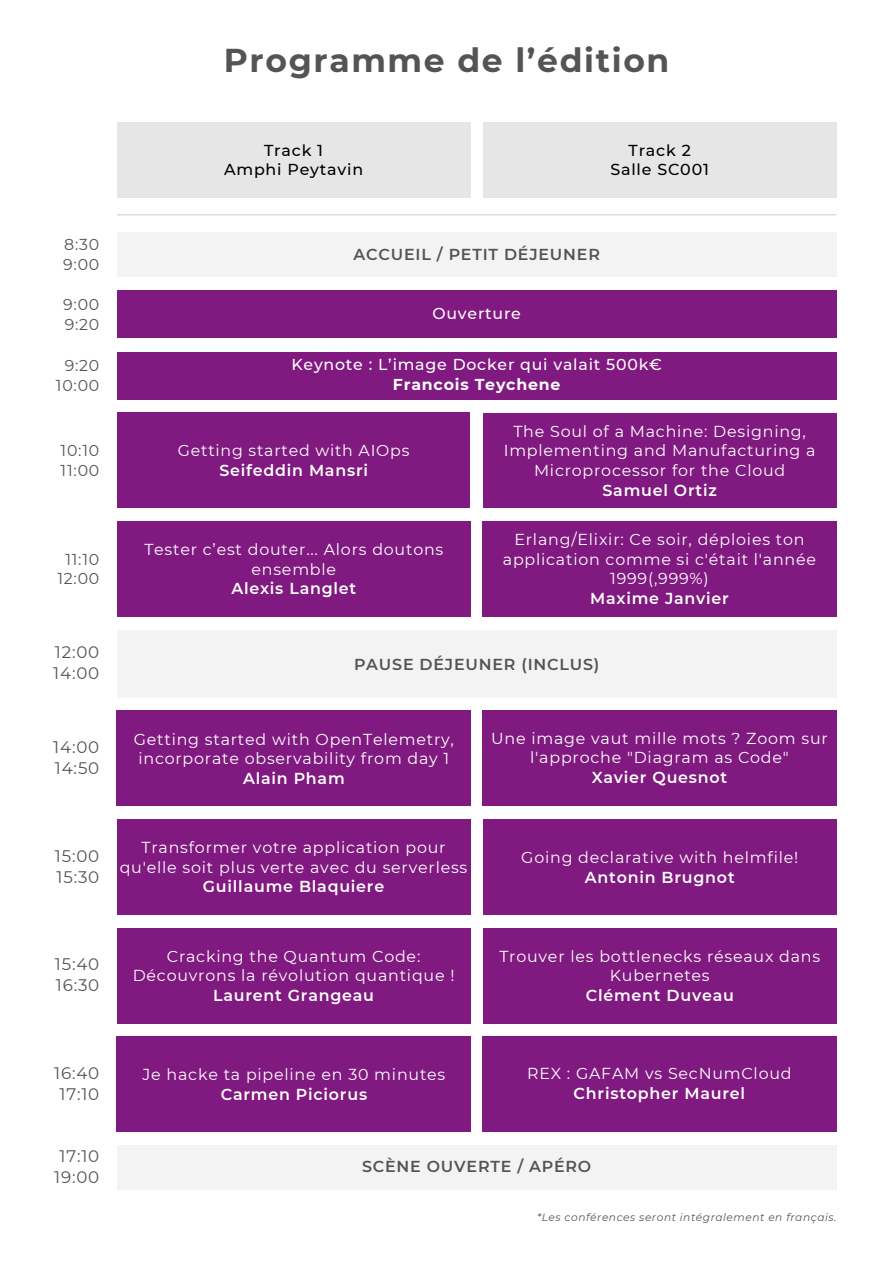
<style>
.page{position:relative;width:893px;height:1263px;background:#fff}
.page>*{position:absolute;margin:0;border:0;box-sizing:border-box;transform-origin:0 0}
.t1{font:700 33px "Montserrat";letter-spacing:.05em;color:#545454}
.t2{font:16.73px/20.9px "Montserrat";letter-spacing:.05em;color:#545454}
.t3{font:15.83px/19.6px "Montserrat";letter-spacing:.05em;color:#fff;text-align:center}
.t4{font:600 15.83px "Montserrat";letter-spacing:.05em;color:#545454}
.t5{font:500 15.83px/19.6px "Montserrat";letter-spacing:.05em;color:#000;text-align:center}
.t6{font:600 15.83px "Montserrat";letter-spacing:.05em;color:#fff}
.t7{font:500 15.75px/19.6px "Montserrat";letter-spacing:.05em;color:#fff;text-align:center}
.t8{font:15.75px/19.6px "Montserrat";letter-spacing:.05em;color:#545454}
.t9{font:15.75px "Montserrat";letter-spacing:.05em;color:#fff}
.t10{font:italic 10.65px "Montserrat";letter-spacing:.05em;color:#545454}
.s1{font-weight:700}
.s2{font-weight:600}
</style>
<div class="page">
<div style="left:117px;top:232px;width:719px;height:45px;background:#f3f3f3"></div>
<div style="left:117px;top:352px;width:719px;height:47px;background:#811a80"></div>
<div style="left:117px;top:122px;width:353px;height:76px;background:#e6e6e6"></div>
<div style="left:483px;top:122px;width:353px;height:76px;background:#e6e6e6"></div>
<div style="left:482px;top:521px;width:354px;height:95px;background:#811a80"></div>
<div style="left:117px;top:521px;width:353px;height:95px;background:#811a80"></div>
<div style="left:117px;top:630px;width:719px;height:67px;background:#f3f3f3"></div>
<div style="left:117px;top:1145px;width:719px;height:45px;background:#f3f3f3"></div>
<div style="left:483px;top:413px;width:353px;height:95px;background:#811a80"></div>
<div style="left:117px;top:413px;width:353px;height:95px;background:#811a80"></div>
<div style="left:483px;top:819px;width:353px;height:95px;background:#811a80"></div>
<div style="left:117px;top:819px;width:353px;height:95px;background:#811a80"></div>
<div style="left:483px;top:928px;width:353px;height:95px;background:#811a80"></div>
<div style="left:117px;top:928px;width:353px;height:95px;background:#811a80"></div>
<div style="left:117px;top:1036px;width:354px;height:96px;background:#811a80"></div>
<div style="left:482px;top:1036px;width:354px;height:96px;background:#811a80"></div>
<hr style="left:117px;top:215px;width:719px;height:1px;background:#000">
<div style="left:117px;top:290px;width:719px;height:48px;background:#811a80"></div>
<div style="left:117px;top:711px;width:354px;height:95px;background:#811a80"></div>
<div style="left:482px;top:711px;width:354px;height:95px;background:#811a80"></div>
<h1 class="t1" style="left:224px;top:41px;width:447px">Programme de l’édition</h1>
<h4 class="t8" style="left:63px;top:235px;width:38px">8:30<br>9:00</h4>
<h4 class="t8" style="left:63px;top:295px;width:38px">9:00<br>9:20</h4>
<h4 class="t8" style="left:56px;top:356px;width:45px;text-align:center">9:20<br>10:00</h4>
<h4 class="t8" style="left:61px;top:441px;width:40px">10:10<br>11:00</h4>
<h3 class="t8" style="left:57px;top:549px;width:44px;text-align:center">11:10<br>12:00</h3>
<h4 class="t2" style="left:53px;top:642px;width:48px">12:00<br>14:00</h4>
<h3 class="t5" style="left:224px;top:140px;width:141px">Track 1<br>Amphi Peytavin</h3>
<h4 class="t5" style="left:610px;top:140px;width:100px">Track 2<br>Salle SC001</h4>
<h3 class="t4" style="left:353px;top:245px;width:248px">ACCUEIL / PETIT DÉJEUNER</h3>
<h4 class="t7" style="left:432px;top:303px;width:90px">Ouverture</h4>
<h2 class="t7" style="left:291px;top:355px;width:372px">Keynote : L’image Docker qui valait 500k€<br><span class="s1">Francois Teychene</span></h2>
<h4 class="t9" style="left:178px;top:441px;width:233px">Getting started with AIOps</h4>
<h4 class="t6" style="left:219px;top:461px;width:150px">Seifeddin Mansri</h4>
<h4 class="t3" style="left:144px;top:539px;width:300px">Tester c’est douter... Alors doutons ensemble<br><span class="s2">Alexis Langlet</span></h4>
<h4 class="t3" style="left:504px;top:421px;width:313px">The Soul of a Machine: Designing,<br>Implementing and Manufacturing a<br>Microprocessor for the Cloud<br><span class="s2">Samuel Ortiz</span></h4>
<h4 class="t3" style="left:503px;top:530px;width:315px">Erlang/Elixir: Ce soir, déploies ton application comme si c'était l'année<br>1999(,999%)<br><span class="s2">Maxime Janvier</span></h4>
<h4 class="t4" style="left:354px;top:654px;width:247px">PAUSE DÉJEUNER (INCLUS)</h4>
<h4 class="t2" style="left:53px;top:737px;width:48px">14:00<br>14:50</h4>
<h4 class="t3" style="left:134px;top:729px;width:322px">Getting started with OpenTelemetry, incorporate observability from day 1<br><span class="s2">Alain Pham</span></h4>
<h4 class="t3" style="left:491px;top:728px;width:338px">Une image vaut mille mots ? Zoom sur l'approche "Diagram as Code"<br><span class="s2">Xavier Quesnot</span></h4>
<h4 class="t2" style="left:55px;top:845px;width:46px">15:00<br>15:30</h4>
<h4 class="t2" style="left:55px;top:954px;width:46px">15:40<br>16:30</h4>
<h4 class="t3" style="left:120px;top:838px;width:349px">Transformer votre application pour qu'elle soit plus verte avec du serverless<br><span class="s2">Guillaume Blaquiere</span></h4>
<h4 class="t3" style="left:133px;top:946px;width:323px">Cracking the Quantum Code:<br>Découvrons la révolution quantique !<br><span class="s2">Laurent Grangeau</span></h4>
<h2 class="t3" style="left:521px;top:847px;width:278px">Going declarative with helmfile!<br><span class="s2">Antonin Brugnot</span></h2>
<h4 class="t3" style="left:499px;top:946px;width:322px">Trouver les bottlenecks réseaux dans<br>Kubernetes<br><span class="s2">Clément Duveau</span></h4>
<h2 class="t2" style="left:54px;top:1062px;width:47px;text-align:center">16:40<br>17:10</h2>
<p class="t2" style="left:54px;top:1146px;width:47px;text-align:center">17:10<br>19:00</p>
<h4 class="t3" style="left:143px;top:1064px;width:304px">Je hacke ta pipeline en 30 minutes<br><span class="s2">Carmen Piciorus</span></h4>
<h4 class="t3" style="left:527px;top:1063px;width:266px">REX : GAFAM vs SecNumCloud<br><span class="s2">Christopher Maurel</span></h4>
<h4 class="t4" style="left:362px;top:1157px;width:231px">SCÈNE OUVERTE / APÉRO</h4>
<h3 class="t10" style="left:537px;top:1211px;width:301px">*Les conférences seront intégralement en français.</h3>
</div>
